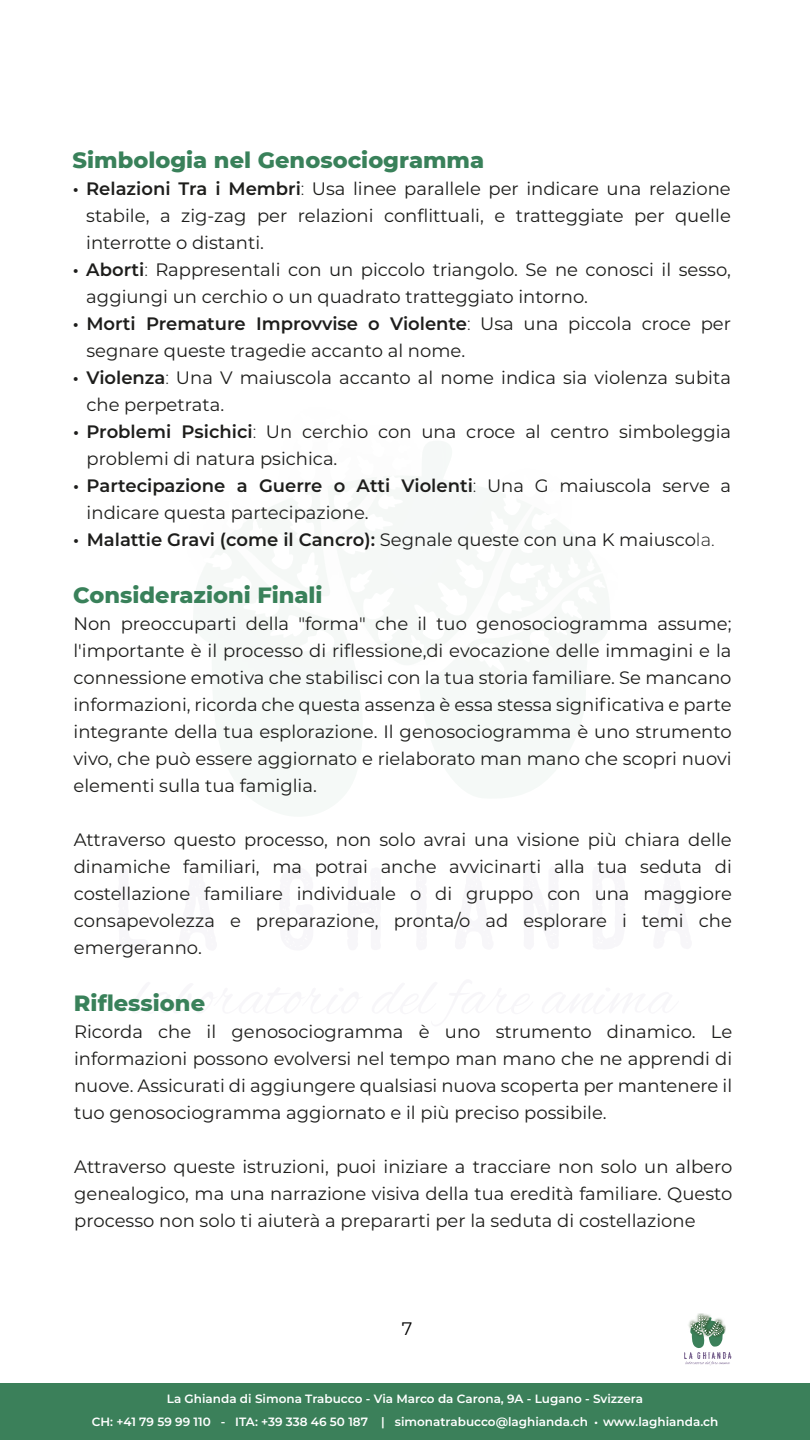
<style>
.page{position:relative;width:810px;height:1440px;background:#fff}
.page>*{position:absolute;margin:0;border:0;box-sizing:border-box;transform-origin:0 0}
.t1{font:800 22.5px "Montserrat";color:#39815a}
.t2{font:18px/27px "Montserrat";color:#1d1d1b;text-align:justify}
.t3{font:600 18px "Montserrat";color:#1d1d1b}
.t4{font:18px "Montserrat";color:#000}
.t5{font:600 12px/22.5px "Montserrat";color:#fff;text-align:center}
.s1{font-weight:600}
.s2{font-weight:300}
.s3{font-weight:400}
.s4{font-family:"Myriad Pro";font-weight:400}
</style>
<div class="page">
<div style="left:0;top:1384px;width:810px;height:56px;background:#3b805a"></div>
<img style="left:697px;top:1313px;width:35px;height:45px">
<svg style="left:684px;top:1317px;width:47px;height:48px"></svg>
<p class="t1" style="left:73px;top:144px;width:413px">Simbologia nel Genosociogramma</p>
<p class="t2" style="left:86px;top:175px;width:646px;text-indent:-14px"><span class="s1">• Relazioni Tra i Membri</span><span class="s2">:</span> Usa linee parallele per indicare una relazione stabile, a zig-zag per relazioni conflittuali, e tratteggiate per quelle interrotte o distanti.</p>
<p class="t2" style="left:86px;top:256px;width:646px;text-indent:-14px"><span class="s1">• Aborti</span><span class="s2">:</span> Rappresentali con un piccolo triangolo. Se ne conosci il sesso, aggiungi un cerchio o un quadrato tratteggiato intorno.</p>
<p class="t2" style="left:86px;top:310px;width:646px;text-indent:-14px"><span class="s1">• Morti Premature Improvvise o Violente</span><span class="s2">:</span> Usa una piccola croce per segnare queste tragedie accanto al nome.</p>
<p class="t2" style="left:86px;top:364px;width:646px;text-indent:-14px"><span class="s1">• Violenza</span><span class="s2">:</span> Una V maiuscola accanto al nome indica sia violenza subita che perpetrata.</p>
<p class="t2" style="left:87px;top:418px;width:646px;text-indent:-14px"><span class="s1">• Problemi Psichici</span><span class="s2">:</span> Un cerchio con una croce al centro simboleggia problemi di natura psichica.</p>
<p class="t2" style="left:87px;top:472px;width:646px;text-indent:-14px"><span class="s1">• Partecipazione a Guerre o Atti Violenti</span><span class="s2">:</span> Una G maiuscola serve a indicare questa partecipazione.</p>
<p class="t3" style="left:73px;top:527px;width:643px">• Malattie Gravi (come il Cancro): <span class="s3">Segnale queste con una K maiusco</span><span class="s2">la.</span></p>
<p class="t1" style="left:73px;top:579px;width:251px">Considerazioni Finali</p>
<p class="t2" style="left:73px;top:610px;width:660px">Non preoccuparti della "forma" che il tuo genosociogramma assume; l'importante è il processo di riflessione,di evocazione delle immagini e la connessione emotiva che stabilisci con la tua storia familiare. Se mancano informazioni, ricorda che questa assenza è essa stessa significativa e parte integrante della tua esplorazione. Il genosociogramma è uno strumento vivo, che può essere aggiornato e rielaborato man mano che scopri nuovi elementi sulla tua famiglia.</p>
<p class="t2" style="left:74px;top:826px;width:660px">Attraverso questo processo, non solo avrai una visione più chiara delle dinamiche familiari, ma potrai anche avvicinarti alla tua seduta di costellazione familiare individuale o di gruppo con una maggiore consapevolezza e preparazione, pronta/o ad esplorare i temi che emergeranno.</p>
<p class="t1" style="left:74px;top:987px;width:133px">Riflessione</p>
<p class="t2" style="left:74px;top:1018px;width:660px">Ricorda che il genosociogramma è uno strumento dinamico. Le informazioni possono evolversi nel tempo man mano che ne apprendi di nuove. Assicurati di aggiungere qualsiasi nuova scoperta per mantenere il tuo genosociogramma aggiornato e il più preciso possibile.</p>
<p class="t2" style="left:74px;top:1153px;width:660px">Attraverso queste istruzioni, puoi iniziare a tracciare non solo un albero genealogico, ma una narrazione visiva della tua eredità familiare. Questo processo non solo ti aiuterà a prepararti per la seduta di costellazione</p>
<p class="t4" style="left:402px;top:1317px;width:12px">7</p>
<p class="t5" style="left:92px;top:1387px;width:628px">La Ghianda di Simona Trabucco - Via Marco da Carona, 9A - Lugano - Svizzera<br>CH: +41 79 59 99 110 - ITA: +39 338 46 50 187 | simonatrabucco@laghianda.ch <span class="s4">•</span> www.laghianda.ch</p>
</div>
